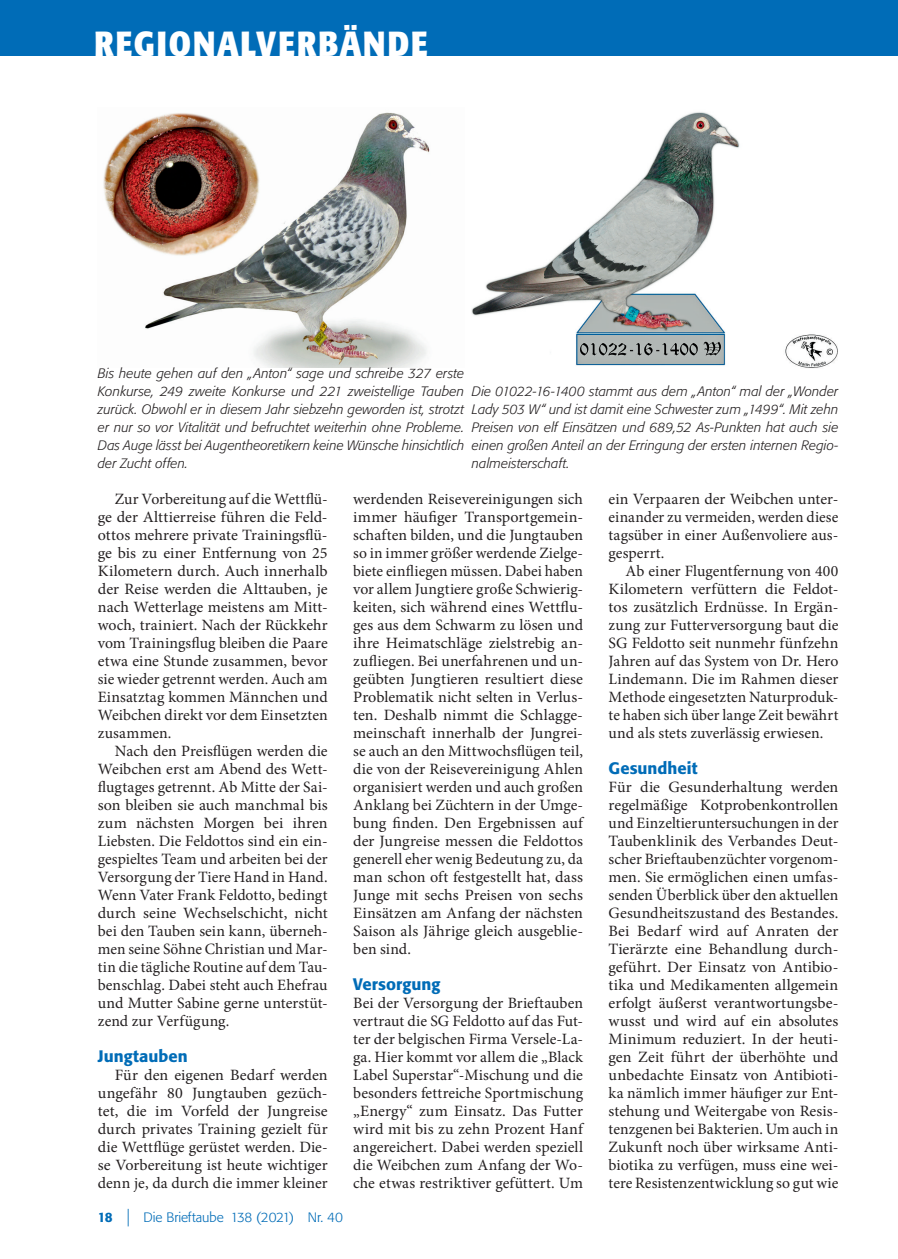
<style>
.page{position:relative;width:898px;height:1259px;background:#fff}
.page>*{position:absolute;margin:0;border:0;box-sizing:border-box;transform-origin:0 0}
.t1{font:700 34.5px "Formata Condensed BQ";letter-spacing:.055em;color:#fff}
.t2{font:500 16.5px "Formata BQ";letter-spacing:.005em;color:#006cb7}
.t3{font:15.75px/18px "Minion Pro";color:#231f20;text-align:justify}
.t4{font:italic 300 13.5px/18px "Formata BQ";letter-spacing:.005em;color:#231f20;text-align:justify}
.t5{font:300 13.5px "Formata BQ";color:#006cb7}
.s1{font-weight:500}
.s2{font-size:17.55px}
</style>
<div class="page">
<div style="left:0;top:0;width:884px;height:55px;background:#006cb7"></div>
<div style="left:884px;top:0;width:13px;height:55px;background:#006cb7"></div>
<img style="left:103px;top:112px;width:327px;height:256px">
<img style="left:472px;top:112px;width:366px;height:256px">
<h1 class="t1" style="left:94px;top:25px;width:335px">REGIONALVERBÄNDE</h1>
<p class="t4" style="left:98px;top:365px;width:368px">Bis heute gehen auf den „Anton“ sage und schreibe 327 erste Konkurse, 249 zweite Konkurse und 221 zweistellige Tauben zurück. Obwohl er in diesem Jahr siebzehn geworden ist, strotzt er nur so vor Vitalität und befruchtet weiterhin ohne Probleme.<br>Das Auge lässt bei Augentheoretikern keine Wünsche hinsichtlich der Zucht offen.</p>
<p class="t4" style="left:472px;top:383px;width:368px">Die 01022-16-1400 stammt aus dem „Anton“ mal der „Wonder Lady 503 W“ und ist damit eine Schwester zum „1499“. Mit zehn Preisen von elf Einsätzen und 689,52 As-Punkten hat auch sie einen großen Anteil an der Erringung der ersten internen Regio&shy;nalmeisterschaft.</p>
<p class="t3" style="left:98px;top:491px;width:231px;text-indent:17px">Zur Vorbereitung auf die Wettflü&shy;ge der Alttierreise führen die Feld&shy;ottos mehrere private Trainingsflü&shy;ge bis zu einer Entfernung von 25<br>Kilometern durch. Auch innerhalb der Reise werden die Alttauben, je nach Wetterlage meistens am Mitt&shy;woch, trainiert. Nach der Rückkehr vom Trainingsflug bleiben die Paare etwa eine Stunde zusammen, bevor sie wieder getrennt werden. Auch am Einsatztag kommen Männchen und Weibchen direkt vor dem Einsetzten zusammen.</p>
<p class="t3" style="left:98px;top:743px;width:231px;text-indent:17px">Nach den Preisflügen werden die Weibchen erst am Abend des Wett&shy;flugtages getrennt. Ab Mitte der Sai&shy;son bleiben sie auch manchmal bis zum nächsten Morgen bei ihren Liebsten. Die Feldottos sind ein ein&shy;gespieltes Team und arbeiten bei der Versorgung der Tiere Hand in Hand.<br>Wenn Vater Frank Feldotto, bedingt durch seine Wechselschicht, nicht bei den Tauben sein kann, überneh&shy;men seine Söhne Christian und Mar&shy;tin die tägliche Routine auf dem Tau&shy;benschlag. Dabei steht auch Ehefrau und Mutter Sabine gerne unterstüt&shy;zend zur Verfügung.</p>
<p class="t2" style="left:98px;top:1049px;width:91px">Jungtauben</p>
<p class="t3" style="left:98px;top:1067px;width:231px;text-indent:17px">Für den eigenen Bedarf werden ungefähr 80 Jungtauben gezüch&shy;tet, die im Vorfeld der Jungreise durch privates Training gezielt für die Wettflüge gerüstet werden. Die&shy;se Vorbereitung ist heute wichtiger denn je, da durch die immer kleiner</p>
<p class="t5" style="left:98px;top:1211px;width:246px"><span class="s1">18</span> <span class="s2">|</span> Die Brieftaube 138 (2021) Nr. 40</p>
<p class="t3" style="left:353px;top:491px;width:231px">werdenden Reisevereinigungen sich immer häufiger Transportgemein&shy;schaften bilden, und die Jungtauben so in immer größer werdende Zielge&shy;biete einfliegen müssen. Dabei haben vor allem Jungtiere große Schwierig&shy;keiten, sich während eines Wettflu&shy;ges aus dem Schwarm zu lösen und ihre Heimatschläge zielstrebig an&shy;zufliegen. Bei unerfahrenen und un&shy;geübten Jungtieren resultiert diese Problematik nicht selten in Verlus&shy;ten. Deshalb nimmt die Schlagge&shy;meinschaft innerhalb der Jungrei&shy;se auch an den Mittwochsflügen teil, die von der Reisevereinigung Ahlen organisiert werden und auch großen Anklang bei Züchtern in der Umge&shy;bung finden. Den Ergebnissen auf der Jungreise messen die Feldottos generell eher wenig Bedeutung zu, da man schon oft festgestellt hat, dass Junge mit sechs Preisen von sechs Einsätzen am Anfang der nächsten Saison als Jährige gleich ausgeblie&shy;ben sind.</p>
<p class="t2" style="left:353px;top:977px;width:89px">Versorgung</p>
<p class="t3" style="left:353px;top:995px;width:231px">Bei der Versorgung der Brieftauben vertraut die SG Feldotto auf das Fut&shy;ter der belgischen Firma Versele-La&shy;ga. Hier kommt vor allem die „Black Label Superstar“-Mischung und die besonders fettreiche Sportmischung „Energy“ zum Einsatz. Das Futter wird mit bis zu zehn Prozent Hanf angereichert. Dabei werden speziell die Weibchen zum Anfang der Wo&shy;che etwas restriktiver gefüttert. Um</p>
<p class="t3" style="left:608px;top:491px;width:231px">ein Verpaaren der Weibchen unter&shy;einander zu vermeiden, werden diese tagsüber in einer Außenvoliere aus&shy;gesperrt.</p>
<p class="t3" style="left:608px;top:563px;width:231px;text-indent:17px">Ab einer Flugentfernung von 400<br>Kilometern verfüttern die Feldot&shy;tos zusätzlich Erdnüsse. In Ergän&shy;zung zur Futterversorgung baut die SG Feldotto seit nunmehr fünfzehn Jahren auf das System von Dr. Hero Lindemann. Die im Rahmen dieser Methode eingesetzten Naturproduk&shy;te haben sich über lange Zeit bewährt und als stets zuverlässig erwiesen.</p>
<p class="t2" style="left:608px;top:761px;width:90px">Gesundheit</p>
<p class="t3" style="left:608px;top:779px;width:231px">Für die Gesunderhaltung werden regelmäßige Kotprobenkontrollen und Einzeltieruntersuchungen in der Taubenklinik des Verbandes Deut&shy;scher Brieftaubenzüchter vorgenom&shy;men. Sie ermöglichen einen umfas&shy;senden Überblick über den aktuellen Gesundheitszustand des Bestandes.<br>Bei Bedarf wird auf Anraten der Tierärzte eine Behandlung durch&shy;geführt. Der Einsatz von Antibio&shy;tika und Medikamenten allgemein erfolgt äußerst verantwortungsbe&shy;wusst und wird auf ein absolutes Minimum reduziert. In der heuti&shy;gen Zeit führt der überhöhte und unbedachte Einsatz von Antibioti&shy;ka nämlich immer häufiger zur Ent&shy;stehung und Weitergabe von Resis&shy;tenzgenen bei Bakterien. Um auch in Zukunft noch über wirksame Anti&shy;biotika zu verfügen, muss eine wei&shy;tere Resistenzentwicklung so gut wie</p>
</div>
